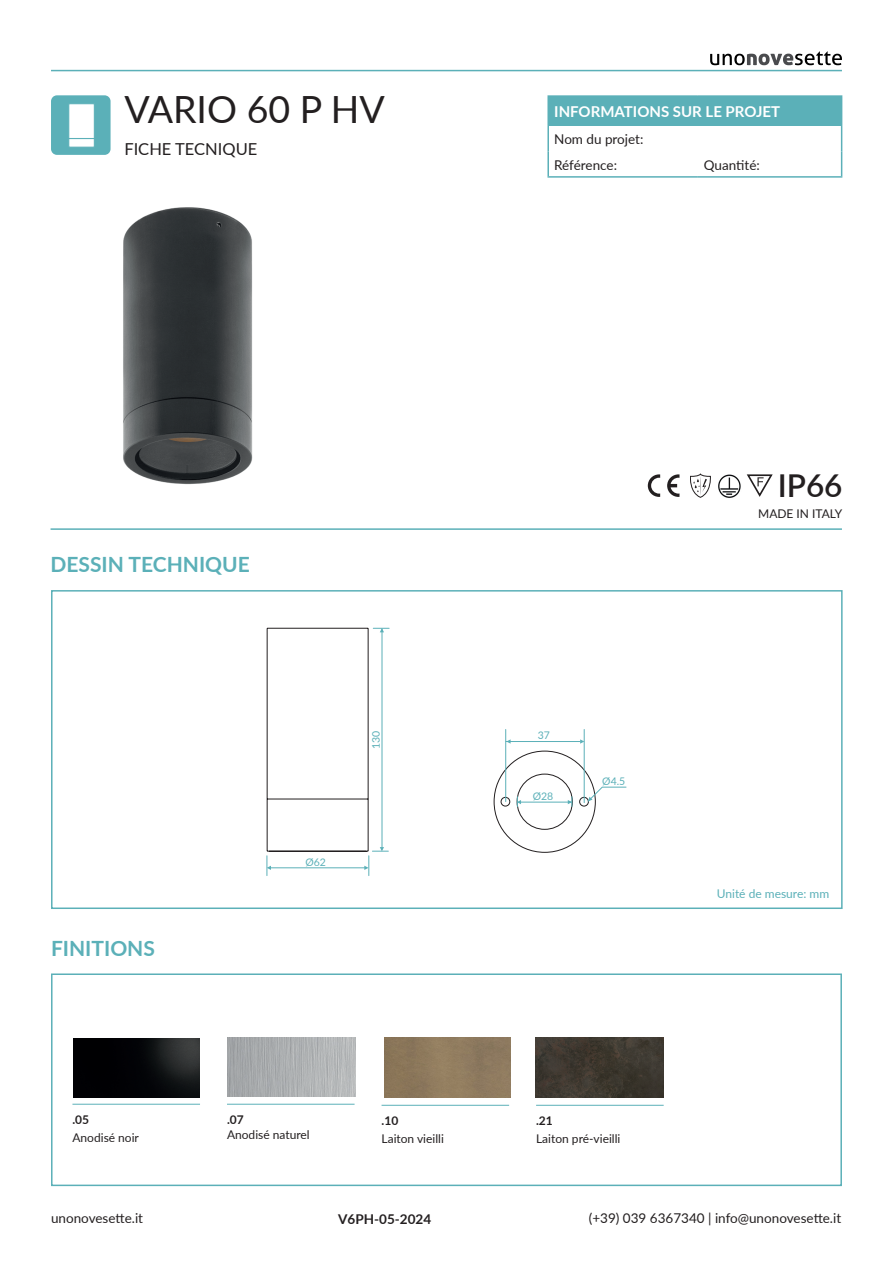
<style>
.page{position:relative;width:893px;height:1263px;background:#fff}
.page>*{position:absolute;margin:0;border:0;box-sizing:border-box;transform-origin:0 0}
.t1{font:37.5px "Lato";color:#231f20}
.t2{font:600 31.5px "Lato";color:#231f20}
.TITOLETTI_VERDI{font:700 21px "Lato";color:#5bb0b8}
.t3{font:16.5px "Lato";color:#231f20}
.t4{font:700 15px "Lato";color:#fff}
.t5{font:13.5px "Lato";color:#231f20}
.t6{font:700 13.5px "Lato";color:#231f20}
.t7{font:12px "Lato";color:#231f20}
.t8{font:12px "Lato";color:#5bb0b8}
.t9{font:700 12px "Lato";color:#231f20}
.Body_Text{font:10.5px "Lato";color:#5bb0b8}
</style>
<div class="page">
<svg style="left:710px;top:51px;width:132px;height:14px"></svg>
<hr style="left:51px;top:70px;width:791px;height:1px;background:#5bb0b8">
<div style="left:51px;top:973px;width:791px;height:213px;border:2px solid #5bb0b8"></div>
<div style="left:51px;top:590px;width:792px;height:319px;border:2px solid #5bb0b8"></div>
<svg style="left:747px;top:474px;width:26px;height:23px"></svg>
<hr style="left:51px;top:528px;width:791px;height:2px;background:#5bb0b8">
<hr style="left:72px;top:1104px;width:128px;height:1px;background:#5bb0b8">
<hr style="left:227px;top:1104px;width:128px;height:1px;background:#5bb0b8">
<img style="left:74px;top:1038px;width:126px;height:59px">
<div style="left:51px;top:95px;width:60px;height:60px;background:#5bb0b8;border-radius:6px"></div>
<svg style="left:69px;top:104px;width:25px;height:43px"></svg>
<svg style="left:648px;top:474px;width:12px;height:23px"></svg>
<svg style="left:667px;top:474px;width:12px;height:23px"></svg>
<svg style="left:690px;top:474px;width:21px;height:23px"></svg>
<img style="left:718px;top:474px;width:23px;height:24px">
<img style="left:123px;top:207px;width:130px;height:278px">
<hr style="left:382px;top:629px;width:1px;height:218px;background:#5bb0b8">
<svg style="left:373px;top:628px;width:16px;height:4px"></svg>
<hr style="left:270px;top:867px;width:95px;height:1px;background:#5bb0b8">
<hr style="left:267px;top:851px;width:101px;height:1px;background:#231f20">
<hr style="left:267px;top:799px;width:101px;height:1px;background:#231f20">
<hr style="left:267px;top:628px;width:1px;height:223px;background:#231f20">
<svg style="left:267px;top:851px;width:4px;height:25px"></svg>
<svg style="left:364px;top:847px;width:24px;height:29px"></svg>
<hr style="left:368px;top:628px;width:1px;height:223px;background:#231f20">
<hr style="left:267px;top:628px;width:101px;height:1px;background:#231f20">
<div style="left:517px;top:774px;width:56px;height:56px;border:1px solid #231f20;border-radius:50%"></div>
<div style="left:501px;top:797px;width:9px;height:9px;border:1px solid #231f20;border-radius:50%"></div>
<div style="left:579px;top:797px;width:10px;height:9px;border:1px solid #231f20;border-radius:50%"></div>
<hr style="left:505px;top:729px;width:1px;height:72px;background:#5bb0b8">
<hr style="left:584px;top:729px;width:1px;height:74px;background:#5bb0b8">
<hr style="left:506px;top:741px;width:74px;height:1px;background:#5bb0b8">
<svg style="left:580px;top:739px;width:4px;height:5px"></svg>
<svg style="left:506px;top:739px;width:5px;height:5px"></svg>
<hr style="left:520px;top:802px;width:51px;height:1px;background:#5bb0b8">
<svg style="left:568px;top:797px;width:5px;height:9px"></svg>
<svg style="left:517px;top:797px;width:4px;height:9px"></svg>
<svg style="left:588px;top:787px;width:38px;height:15px"></svg>
<hr style="left:382px;top:1105px;width:127px;height:1px;background:#5bb0b8">
<hr style="left:536px;top:1105px;width:128px;height:1px;background:#5bb0b8">
<div style="left:385px;top:1037px;width:126px;height:60px;background:#8e7a5e"></div>
<img style="left:536px;top:1037px;width:127px;height:60px">
<img style="left:227px;top:1037px;width:128px;height:60px">
<div style="left:548px;top:96px;width:294px;height:30px;background:#5bb0b8"></div>
<hr style="left:547px;top:126px;width:2px;height:25px;background:#5bb0b8">
<hr style="left:547px;top:151px;width:2px;height:25px;background:#5bb0b8">
<hr style="left:547px;top:95px;width:151px;height:2px;background:#5bb0b8">
<hr style="left:547px;top:97px;width:2px;height:29px;background:#5bb0b8">
<hr style="left:698px;top:95px;width:144px;height:2px;background:#5bb0b8">
<svg style="left:841px;top:126px;width:1px;height:50px"></svg>
<hr style="left:547px;top:176px;width:151px;height:2px;background:#5bb0b8">
<hr style="left:698px;top:176px;width:144px;height:2px;background:#5bb0b8">
<p class="t1" style="left:124px;top:83px;width:262px">VARIO 60 P HV</p>
<p class="t3" style="left:124px;top:137px;width:134px">FICHE TECNIQUE</p>
<p class="t4" style="left:554px;top:101px;width:227px">INFORMATIONS SUR LE PROJET</p>
<p class="t5" style="left:554px;top:129px;width:91px">Nom du projet:</p>
<p class="t5" style="left:554px;top:155px;width:64px">Référence:</p>
<p class="t5" style="left:704px;top:155px;width:58px">Quantité:</p>
<p class="TITOLETTI_VERDI" style="left:51px;top:549px;width:201px">DESSIN TECHNIQUE</p>
<p class="TITOLETTI_VERDI" style="left:51px;top:933px;width:105px">FINITIONS</p>
<p class="Body_Text" style="left:305px;top:854px;width:22px">Ø62</p>
<p class="Body_Text" style="left:368px;top:749px;width:19px;rotate:-90deg">130</p>
<p class="t9" style="left:72px;top:1111px;width:18px">.05</p>
<p class="t7" style="left:72px;top:1129px;width:68px">Anodisé noir</p>
<p class="t9" style="left:227px;top:1111px;width:18px">.07</p>
<p class="t7" style="left:227px;top:1125px;width:84px">Anodisé naturel</p>
<p class="t9" style="left:382px;top:1112px;width:18px">.10</p>
<p class="t7" style="left:382px;top:1130px;width:64px">Laiton vieilli</p>
<p class="Body_Text" style="left:538px;top:728px;width:14px">37</p>
<p class="Body_Text" style="left:533px;top:788px;width:22px">Ø28</p>
<p class="Body_Text" style="left:602px;top:774px;width:25px">Ø4.5</p>
<p class="t9" style="left:536px;top:1112px;width:18px">.21</p>
<p class="t7" style="left:536px;top:1130px;width:86px">Laiton pré-vieilli</p>
<p class="t2" style="left:778px;top:463px;width:66px">IP66</p>
<p class="t7" style="left:758px;top:505px;width:86px">MADE IN ITALY</p>
<p class="t8" style="left:717px;top:885px;width:114px">Unité de mesure: mm</p>
<p class="t5" style="left:51px;top:1208px;width:94px">unonovesette.it</p>
<p class="t6" style="left:338px;top:1209px;width:95px">V6PH-05-2024</p>
<p class="t5" style="left:589px;top:1208px;width:254px">(+39) 039 6367340 | info@unonovesette.it</p>
</div>
